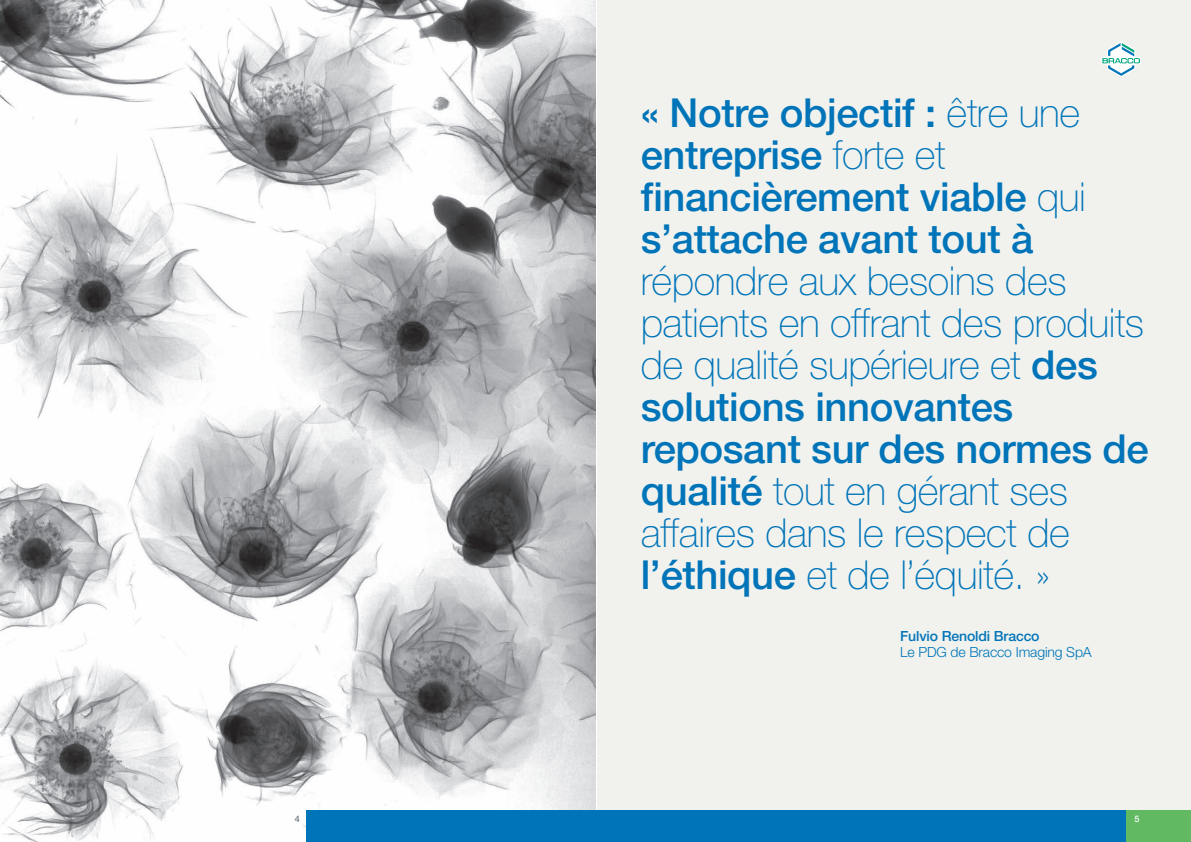
<style>
.page{position:relative;width:1191px;height:842px;background:#fff}
.page>*{position:absolute;margin:0;border:0;box-sizing:border-box;transform-origin:0 0}
.t1{font:100 40px/42px "Helvetica Neue LT Std";letter-spacing:-.01em;color:#0074b9}
.t2{font:500 40px/42px "Helvetica Neue LT Std";letter-spacing:-.01em;color:#0074b9}
.t3{font:300 14px "Helvetica Neue LT Std";letter-spacing:-.01em;color:#0074b9}
.t4{font:500 14px "Helvetica Neue LT Std";letter-spacing:-.01em;color:#0074b9}
.t5{font:500 9px "Helvetica Neue LT Std";color:#70797f}
.t6{font:500 9px "Helvetica Neue LT Std";color:#fff}
.s1{font-weight:100}
.s2{font-weight:500}
</style>
<div class="page">
<img style="left:0;top:0;width:595px;height:842px">
<div style="left:306px;top:810px;width:289px;height:32px;background:#0074b9"></div>
<div style="left:597px;top:0;width:594px;height:842px;background:#f1f2ed"></div>
<svg style="left:1101px;top:42px;width:40px;height:35px"></svg>
<div style="left:596px;top:810px;width:595px;height:32px;background:#0074b9"></div>
<div style="left:1126px;top:810px;width:65px;height:32px;background:#61b962"></div>
<p class="t5" style="left:295px;top:813px;width:7px">4</p>
<p class="t2" style="left:641px;top:91px;width:447px">« Notre objectif : <span class="s1">être une </span>entreprise <span class="s1">forte et </span>financièrement viable <span class="s1">qui </span>s’attache avant tout à</p>
<p class="t1" style="left:641px;top:259px;width:509px">répondre aux besoins des patients en offrant des produits de qualité supérieure et <span class="s2">des solutions innovantes reposant sur des normes de qualité</span> tout en gérant ses affaires dans le respect de <span class="s2">l’éthique</span> et de l’équité. »</p>
<p class="t4" style="left:900px;top:627px;width:141px">Fulvio Renoldi Bracco</p>
<p class="t3" style="left:900px;top:643px;width:193px">Le PDG de Bracco Imaging SpA</p>
<p class="t6" style="left:1135px;top:813px;width:7px">5</p>
</div>
